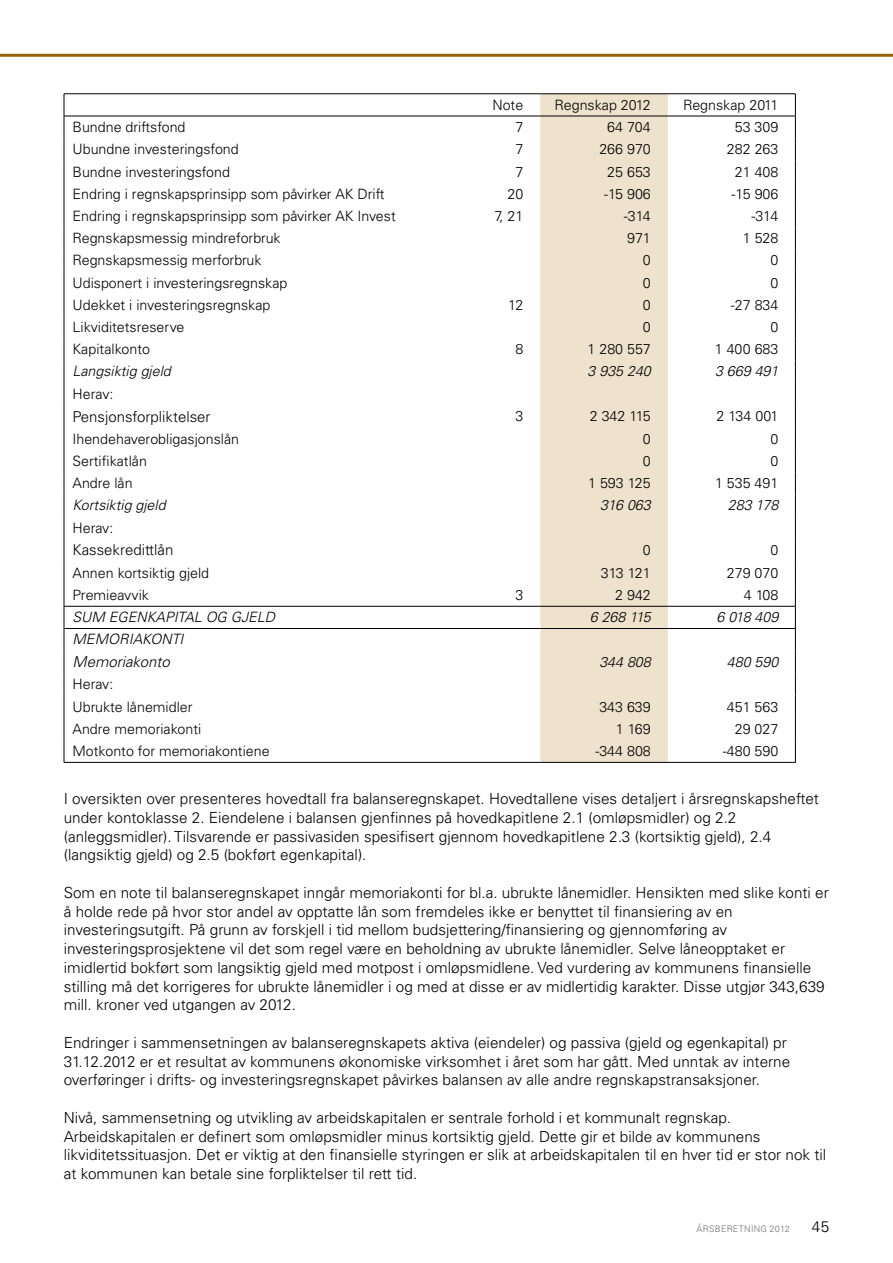
<style>
.page{position:relative;width:893px;height:1263px;background:#fff}
.page>*{position:absolute;margin:0;border:0;box-sizing:border-box;transform-origin:0 0}
.t1{font:300 15.3px/18.8px "Univers LT Std";color:#000}
.t2{font:300 15px "Univers LT Std";color:#000}
.t3{font:italic 300 15px "Univers LT Std";color:#000}
.t4{font:300 14.25px/22.2px "Univers LT Std";color:#000}
.t5{font:italic 300 14.25px "Univers LT Std";color:#000}
.t6{font:300 9px "Univers LT Std";letter-spacing:.03em;color:#727271}
</style>
<div class="page">
<hr style="left:0;top:54px;width:893px;height:3px;background:#96640b">
<div style="left:540px;top:95px;width:128px;height:667px;background:#eee2cd"></div>
<hr style="left:64px;top:116px;width:404px;height:1px;background:#000">
<hr style="left:468px;top:116px;width:72px;height:1px;background:#000">
<hr style="left:540px;top:116px;width:128px;height:1px;background:#000">
<hr style="left:668px;top:116px;width:128px;height:1px;background:#000">
<hr style="left:64px;top:94px;width:404px;height:1px;background:#000">
<hr style="left:468px;top:94px;width:72px;height:1px;background:#000">
<hr style="left:540px;top:94px;width:128px;height:1px;background:#000">
<hr style="left:668px;top:94px;width:128px;height:1px;background:#000">
<svg style="left:64px;top:94px;width:1px;height:668px"></svg>
<svg style="left:795px;top:94px;width:1px;height:668px"></svg>
<hr style="left:64px;top:762px;width:404px;height:1px;background:#000">
<hr style="left:468px;top:762px;width:72px;height:1px;background:#000">
<hr style="left:540px;top:762px;width:128px;height:1px;background:#000">
<hr style="left:668px;top:762px;width:128px;height:1px;background:#000">
<hr style="left:64px;top:606px;width:404px;height:1px;background:#000">
<hr style="left:468px;top:606px;width:72px;height:1px;background:#000">
<hr style="left:540px;top:606px;width:128px;height:1px;background:#000">
<hr style="left:668px;top:606px;width:128px;height:1px;background:#000">
<hr style="left:64px;top:628px;width:404px;height:1px;background:#000">
<hr style="left:468px;top:628px;width:72px;height:1px;background:#000">
<hr style="left:540px;top:628px;width:128px;height:1px;background:#000">
<hr style="left:668px;top:628px;width:128px;height:1px;background:#000">
<p class="t4" style="left:492px;top:93px;width:32px">N ote</p>
<p class="t4" style="left:555px;top:93px;width:98px">Regnskap 2012</p>
<p class="t4" style="left:683px;top:93px;width:97px">Regnskap 2011</p>
<p class="t4" style="left:73px;top:116px;width:115px">B undne driftsfond</p>
<p class="t4" style="left:515px;top:116px;width:9px">7</p>
<p class="t4" style="left:607px;top:116px;width:45px">64 704</p>
<p class="t4" style="left:735px;top:116px;width:45px">53 309</p>
<p class="t4" style="left:73px;top:138px;width:168px">Ubundne investeringsfond</p>
<p class="t4" style="left:515px;top:138px;width:9px">7</p>
<p class="t4" style="left:599px;top:138px;width:53px">266 970</p>
<p class="t4" style="left:727px;top:138px;width:53px">282 263</p>
<p class="t4" style="left:73px;top:160px;width:159px">B undne investeringsfond</p>
<p class="t4" style="left:515px;top:160px;width:9px">7</p>
<p class="t4" style="left:607px;top:160px;width:45px">25 653</p>
<p class="t4" style="left:735px;top:160px;width:45px">21 408</p>
<p class="t4" style="left:73px;top:183px;width:313px">Endring i regnskapsprinsipp som påvirker AK Drift</p>
<p class="t4" style="left:507px;top:183px;width:17px">20</p>
<p class="t4" style="left:604px;top:183px;width:48px">-15 906</p>
<p class="t4" style="left:732px;top:183px;width:48px">-15 906</p>
<p class="t4" style="left:73px;top:205px;width:325px">Endring i regnskapsprinsipp som påvirker AK I nvest</p>
<p class="t4" style="left:495px;top:205px;width:30px">7, 21</p>
<p class="t4" style="left:624px;top:205px;width:29px">-314</p>
<p class="t4" style="left:751px;top:205px;width:29px">-314</p>
<p class="t4" style="left:73px;top:227px;width:210px">Regnskapsmessig mindreforbruk</p>
<p class="t4" style="left:627px;top:227px;width:25px">971</p>
<p class="t4" style="left:743px;top:227px;width:37px">1 528</p>
<p class="t4" style="left:73px;top:249px;width:191px">Regnskapsmessig merforbruk</p>
<p class="t4" style="left:643px;top:249px;width:9px">0</p>
<p class="t4" style="left:770px;top:249px;width:9px">0</p>
<p class="t4" style="left:73px;top:271px;width:216px">Udisponert i investeringsregnskap</p>
<p class="t4" style="left:643px;top:271px;width:9px">0</p>
<p class="t4" style="left:770px;top:271px;width:9px">0</p>
<p class="t4" style="left:73px;top:294px;width:199px">Udekket i investeringsregnskap</p>
<p class="t4" style="left:508px;top:294px;width:17px">12</p>
<p class="t4" style="left:643px;top:294px;width:9px">0</p>
<p class="t4" style="left:731px;top:294px;width:49px">-27 834</p>
<p class="t4" style="left:73px;top:316px;width:113px">Likviditetsreserve</p>
<p class="t4" style="left:643px;top:316px;width:9px">0</p>
<p class="t4" style="left:770px;top:316px;width:9px">0</p>
<p class="t4" style="left:73px;top:338px;width:79px">Kapitalkonto</p>
<p class="t4" style="left:515px;top:338px;width:9px">8</p>
<p class="t4" style="left:587px;top:338px;width:65px">1 280 557</p>
<p class="t4" style="left:715px;top:338px;width:65px">1 400 683</p>
<p class="t5" style="left:73px;top:363px;width:100px">Langsiktig gjeld</p>
<p class="t5" style="left:587px;top:363px;width:65px">3 935 240</p>
<p class="t5" style="left:715px;top:363px;width:65px">3 669 491</p>
<p class="t4" style="left:73px;top:383px;width:42px">Herav:</p>
<p class="t2" style="left:73px;top:407px;width:140px">Pensjonsforpliktelser</p>
<p class="t4" style="left:515px;top:405px;width:9px">3</p>
<p class="t4" style="left:590px;top:405px;width:63px">2 342 115</p>
<p class="t4" style="left:716px;top:405px;width:63px">2 134 001</p>
<p class="t4" style="left:73px;top:428px;width:168px">I hendehaverobligasjonslån</p>
<p class="t4" style="left:643px;top:428px;width:9px">0</p>
<p class="t4" style="left:770px;top:428px;width:9px">0</p>
<p class="t4" style="left:73px;top:450px;width:76px">Sertifikatlån</p>
<p class="t4" style="left:643px;top:450px;width:9px">0</p>
<p class="t4" style="left:770px;top:450px;width:9px">0</p>
<p class="t4" style="left:73px;top:472px;width:62px">Andre lån</p>
<p class="t4" style="left:588px;top:472px;width:64px">1 593 125</p>
<p class="t4" style="left:715px;top:472px;width:65px">1 535 491</p>
<p class="t5" style="left:73px;top:497px;width:95px">Kortsiktig gjeld</p>
<p class="t5" style="left:600px;top:497px;width:52px">316 063</p>
<p class="t5" style="left:728px;top:497px;width:52px">283 178</p>
<p class="t4" style="left:73px;top:516px;width:42px">Herav:</p>
<p class="t2" style="left:73px;top:541px;width:102px">Kassekredittlån</p>
<p class="t4" style="left:643px;top:539px;width:9px">0</p>
<p class="t4" style="left:770px;top:539px;width:9px">0</p>
<p class="t4" style="left:73px;top:561px;width:138px">Annen kortsiktig gjeld</p>
<p class="t4" style="left:601px;top:561px;width:52px">313 121</p>
<p class="t4" style="left:727px;top:561px;width:53px">279 070</p>
<p class="t4" style="left:73px;top:584px;width:78px">Premieavvik</p>
<p class="t4" style="left:515px;top:584px;width:9px">3</p>
<p class="t4" style="left:615px;top:584px;width:37px">2 942</p>
<p class="t4" style="left:744px;top:584px;width:36px">4 108</p>
<p class="t5" style="left:73px;top:608px;width:204px">SUM EGENKAPITAL OG GJELD</p>
<p class="t5" style="left:590px;top:608px;width:63px">6 268 115</p>
<p class="t5" style="left:717px;top:608px;width:63px">6 018 409</p>
<p class="t5" style="left:73px;top:631px;width:113px">MEMORIAKONTI</p>
<p class="t3" style="left:73px;top:653px;width:99px">Memoriakonto</p>
<p class="t5" style="left:599px;top:653px;width:53px">344 808</p>
<p class="t5" style="left:727px;top:653px;width:53px">480 590</p>
<p class="t4" style="left:73px;top:673px;width:121px">Herav:<br>Ubrukte lånemidler</p>
<p class="t4" style="left:599px;top:695px;width:53px">343 639</p>
<p class="t4" style="left:727px;top:695px;width:53px">451 563</p>
<p class="t4" style="left:73px;top:718px;width:130px">Andre memoriakonti</p>
<p class="t4" style="left:616px;top:718px;width:36px">1 169</p>
<p class="t4" style="left:735px;top:718px;width:45px">29 027</p>
<p class="t4" style="left:73px;top:740px;width:199px">Motkonto for memoriakontiene</p>
<p class="t4" style="left:595px;top:740px;width:57px">-344 808</p>
<p class="t4" style="left:723px;top:740px;width:57px">-480 590</p>
<p class="t1" style="left:64px;top:789px;width:757px">I oversikten over presenteres hovedtall fra balanseregnskapet. Hovedtallene vises detaljert i årsregnskapsheftet under kontoklasse 2. Eiendelene i balansen gjenfinnes på hovedkapitlene 2.1 (omløpsmidler) og 2.2 (anleggsmidler). Tilsvarende er passivasiden spesifisert gjennom hovedkapitlene 2.3 (kortsiktig gjeld), 2.4 (langsiktig gjeld) og 2.5 (bokført egenkapital).</p>
<p class="t1" style="left:64px;top:883px;width:767px">Som en note til balanseregnskapet inngår memoriakonti for bl.a. ubrukte lånemidler. Hensikten med slike konti er å holde rede på hvor stor andel av opptatte lån som fremdeles ikke er benyttet til finansiering av en investeringsutgift. På grunn av forskjell i tid mellom budsjettering/finansiering og gjennomføring av investeringsprosjektene vil det som regel være en beholdning av ubrukte lånemidler. Selve låneopptaket er imidlertid bokført som langsiktig gjeld med motpost i omløpsmidlene. Ved vurdering av kommunens finansielle stilling må det korrigeres for ubrukte lånemidler i og med at disse er av midlertidig karakter. Disse utgjør 343,639 mill. kroner ved utgangen av 2012.</p>
<p class="t1" style="left:64px;top:1033px;width:728px">Endringer i sammensetningen av balanseregnskapets aktiva (eiendeler) og passiva (gjeld og egenkapital) pr<br>31.12.2012 er et resultat av kommunens økonomiske virksomhet i året som har gått. Med unntak av interne overføringer i drifts- og investeringsregnskapet påvirkes balansen av alle andre regnskapstransaksjoner.</p>
<p class="t1" style="left:64px;top:1108px;width:764px">N ivå, sammensetning og utvikling av arbeidskapitalen er sentrale forhold i et kommunalt regnskap.<br>Arbeidskapitalen er definert som omløpsmidler minus kortsiktig gjeld. Dette gir et bilde av kommunens likviditetssituasjon. Det er viktig at den finansielle styringen er slik at arbeidskapitalen til en hver tid er stor nok til at kommunen kan betale sine forpliktelser til rett tid.</p>
<p class="t6" style="left:696px;top:1223px;width:95px">Årsberetning 2012</p>
<p class="t1" style="left:812px;top:1217px;width:19px">45</p>
</div>
